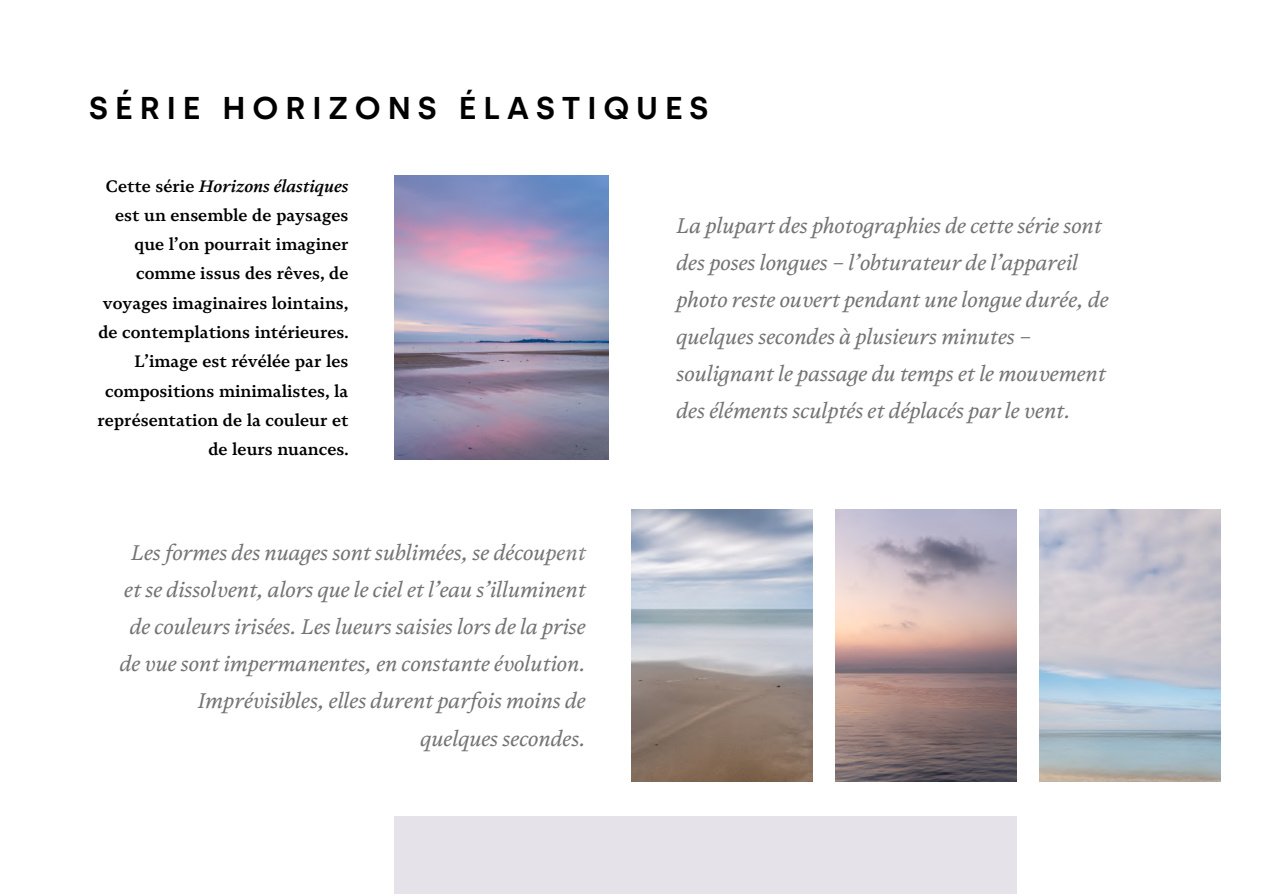
<style>
.page{position:relative;width:1263px;height:894px;background:#fff}
.page>*{position:absolute;margin:0;border:0;box-sizing:border-box;transform-origin:0 0}
.t1{font:600 31.5px "Silka";letter-spacing:.22em;color:#000}
.t2{font:italic 21px/37.2px "Novela";color:#737373;text-align:right}
.t3{font:600 16.5px/29.2px "Novela";color:#000;text-align:right}
.s1{font-style:italic}
</style>
<div class="page">
<div style="left:395px;top:816px;width:622px;height:77px;background:#e6e2ea"></div>
<img style="left:395px;top:175px;width:214px;height:285px">
<img style="left:631px;top:509px;width:181px;height:272px">
<img style="left:836px;top:509px;width:181px;height:272px">
<h1 class="t1" style="left:89px;top:89px;width:621px">SÉRIE HORIZONS ÉLASTIQUES</h1>
<p class="t3" style="left:98px;top:171px;width:252px">Cette série <span class="s1">Horizons élastiques </span>est un ensemble de paysages que l’on pourrait imaginer comme issus des rêves, de voyages imaginaires lointains, de contemplations intérieures.<br>L’image est révélée par les compositions minimalistes, la représentation de la couleur et de leurs nuances.</p>
<p class="t2" style="left:120px;top:533px;width:468px">Les formes des nuages sont sublimées, se découpent et se dissolvent, alors que le ciel et l’eau s’illuminent de couleurs irisées. Les lueurs saisies lors de la prise de vue sont impermanentes, en constante évolution.<br>Imprévisibles, elles durent parfois moins de quelques secondes.</p>
<p class="t2" style="left:676px;top:206px;width:434px;text-align:left">La plupart des photographies de cette série sont des poses longues – l’obturateur de l’appareil photo reste ouvert pendant une longue durée, de quelques secondes à plusieurs minutes – soulignant le passage du temps et le mouvement des éléments sculptés et déplacés par le vent.</p>
</div>
